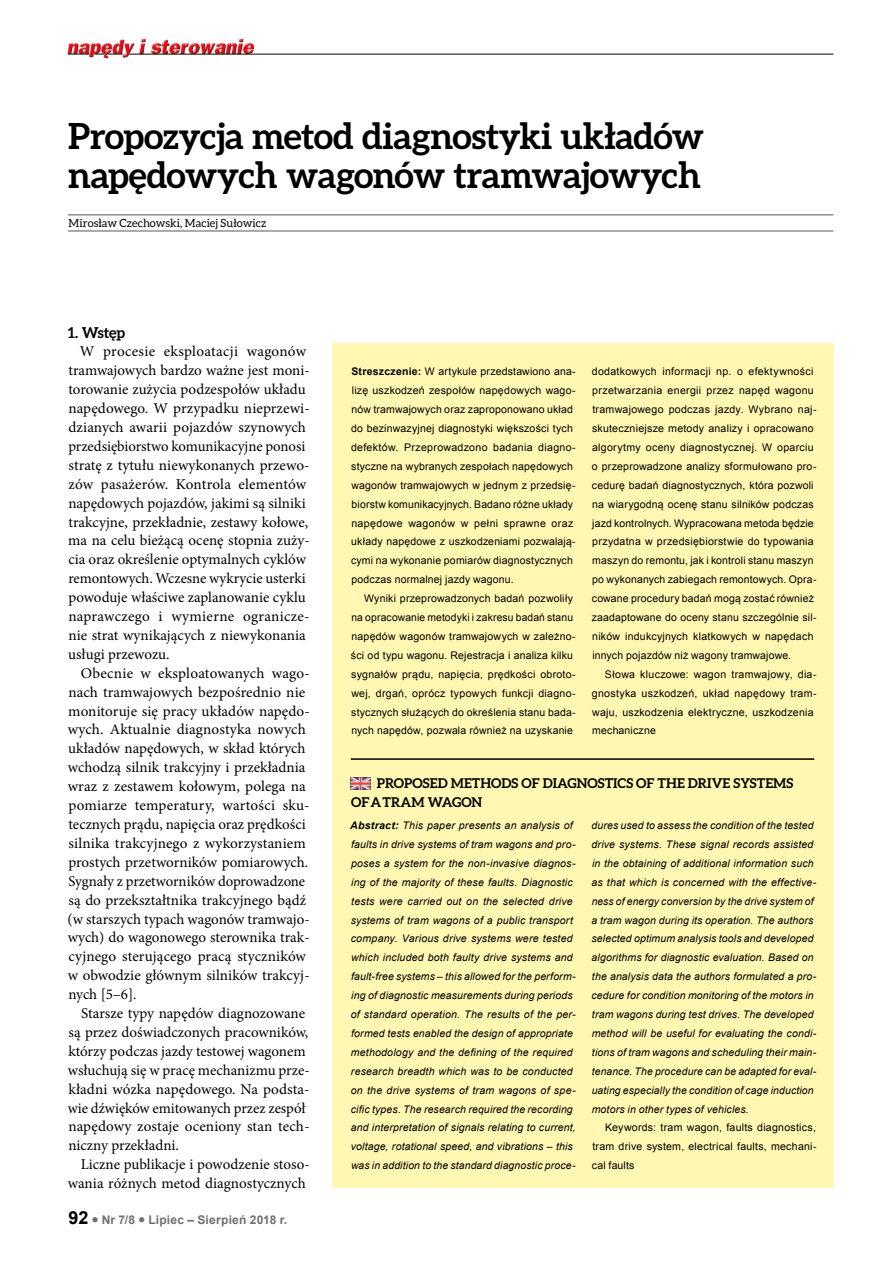
<style>
.page{position:relative;width:893px;height:1263px;background:#fff}
.page>*{position:absolute;margin:0;border:0;box-sizing:border-box;transform-origin:0 0}
.t1{font:700 36px/39px "Aleo";letter-spacing:-.01em;color:#000}
.t2{font:15px/18.9px "Minion Pro";letter-spacing:.005em;color:#000}
.t3{font:700 15px "Aleo";letter-spacing:-.015em;color:#000}
.t4{font:700 13.5px/18.9px "Aleo";letter-spacing:.005em;color:#000}
.t5{font:700 12px "Arial";letter-spacing:.02em;color:#706f6f}
.t6{font:11.25px "Aleo";letter-spacing:.005em;color:#000}
.t7{font:10.5px/18.9px "Arial";letter-spacing:.02em;color:#000}
.t8{font:italic 10.5px/18.9px "Arial";letter-spacing:.015em;color:#000}
.s1{font-size:18px;color:#000}
.s2{font-weight:700}
</style>
<div class="page">
<img style="left:67px;top:38px;width:190px;height:21px">
<hr style="left:129px;top:54px;width:704px;height:1px;background:#000">
<svg style="left:68px;top:54px;width:55px;height:1px"></svg>
<hr style="left:68px;top:215px;width:765px;height:1px;background:#575756">
<hr style="left:68px;top:231px;width:765px;height:1px;background:#575756">
<div style="left:332px;top:343px;width:501px;height:845px;background:#fff7b2"></div>
<hr style="left:351px;top:758px;width:463px;height:2px;background:#000">
<img style="left:351px;top:777px;width:19px;height:12px">
<h1 class="t1" style="left:68px;top:115px;width:638px">Propozycja metod diagnostyki układów napędowych wagonów tramwajowych</h1>
<p class="t6" style="left:69px;top:216px;width:199px">Mirosław Czechowski, Maciej Sułowicz</p>
<h2 class="t3" style="left:68px;top:323px;width:59px">1. Wstęp</h2>
<p class="t2" style="left:68px;top:342px;width:243px;text-indent:12px">W procesie eksploatacji wagonów tramwajowych bardzo ważne jest moni&shy;torowanie zużycia podzespołów układu napędowego. W przypadku nieprzewi&shy;dzianych awarii pojazdów szynowych przedsiębiorstwo komunikacyjne ponosi stratę z tytułu niewykonanych przewo&shy;zów pasażerów. Kontrola elementów napędowych pojazdów, jakimi są silniki trakcyjne, przekładnie, zestawy kołowe, ma na celu bieżącą ocenę stopnia zuży&shy;cia oraz określenie optymalnych cyklów remontowych. Wczesne wykrycie usterki powoduje właściwe zaplanowanie cyklu naprawczego i wymierne ogranicze&shy;nie strat wynikających z niewykonania usługi przewozu.</p>
<p class="t2" style="left:68px;top:664px;width:244px;text-indent:13px">Obecnie w eksploatowanych wago&shy;nach tramwajowych bezpośrednio nie monitoruje się pracy układów napędo&shy;wych. Aktualnie diagnostyka nowych układów napędowych, w skład których wchodzą silnik trakcyjny i przekładnia wraz z zestawem kołowym, polega na pomiarze temperatury, wartości sku&shy;tecznych prądu, napięcia oraz prędkości silnika trakcyjnego z wykorzystaniem prostych przetworników pomiarowych.<br>Sygnały z przetworników doprowadzone są do przekształtnika trakcyjnego bądź (w starszych typach wagonów tramwajo&shy;wych) do wagonowego sterownika trak&shy;cyjnego sterującego pracą styczników w obwodzie głównym silników trakcyj&shy;nych [5–6].</p>
<p class="t2" style="left:68px;top:1004px;width:243px;text-indent:13px">Starsze typy napędów diagnozowane są przez doświadczonych pracowników, którzy podczas jazdy testowej wagonem wsłuchują się w pracę mechanizmu prze&shy;kładni wózka napędowego. Na podsta&shy;wie dźwięków emitowanych przez zespół napędowy zostaje oceniony stan tech&shy;niczny przekładni.</p>
<h2 class="t2" style="left:68px;top:1155px;width:243px;text-align:right">Liczne publikacje i powodzenie stoso&shy;wania różnych metod diagnostycznych</h2>
<p class="t5" style="left:68px;top:1212px;width:220px"><span class="s1">92</span> ● Nr 7/8 ● Lipiec – Sierpień 2018 r.</p>
<p class="t7" style="left:351px;top:362px;width:226px"><span class="s2">Streszczenie:</span> W artykule przedstawiono ana&shy;lizę uszkodzeń zespołów napędowych wago&shy;nów tramwajowych oraz zaproponowano układ do bezinwazyjnej diagnostyki większości tych defektów. Przeprowadzono badania diagno&shy;styczne na wybranych zespołach napędowych wagonów tramwajowych w jednym z przedsię&shy;biorstw komunikacyjnych. Badano różne układy napędowe wagonów w pełni sprawne oraz układy napędowe z uszkodzeniami pozwalają&shy;cymi na wykonanie pomiarów diagnostycznych podczas normalnej jazdy wagonu.</p>
<p class="t7" style="left:351px;top:589px;width:226px;text-indent:13px">Wyniki przeprowadzonych badań pozwoliły na opracowanie metodyki i zakresu badań stanu napędów wagonów tramwajowych w zależno&shy;ści od typu wagonu. Rejestracja i analiza kilku sygnałów prądu, napięcia, prędkości obroto&shy;wej, drgań, oprócz typowych funkcji diagno&shy;stycznych służących do określenia stanu bada&shy;nych napędów, pozwala również na uzyskanie</p>
<p class="t7" style="left:592px;top:362px;width:226px">dodatkowych informacji np. o efektywności przetwarzania energii przez napęd wagonu tramwajowego podczas jazdy. Wybrano naj&shy;skuteczniejsze metody analizy i opracowano algorytmy oceny diagnostycznej. W oparciu o przeprowadzone analizy sformułowano pro&shy;cedurę badań diagnostycznych, która pozwoli na wiarygodną ocenę stanu silników podczas jazd kontrolnych. Wypracowana metoda będzie przydatna w przedsiębiorstwie do typowania maszyn do remontu, jak i kontroli stanu maszyn po wykonanych zabiegach remontowych. Opra&shy;cowane procedury badań mogą zostać również zaadaptowane do oceny stanu szczególnie sil&shy;ników indukcyjnych klatkowych w napędach innych pojazdów niż wagony tramwajowe.</p>
<p class="t7" style="left:592px;top:665px;width:226px;text-indent:13px">Słowa kluczowe: wagon tramwajowy, dia&shy;gnostyka uszkodzeń, układ napędowy tram&shy;waju, uszkodzenia elektryczne, uszkodzenia mechaniczne</p>
<p class="t4" style="left:351px;top:774px;width:444px;text-indent:26px">PROPOSED METHODS OF DIAGNOSTICS OF THE DRIVE SYSTEMS<br>OF A TRAM WAGON</p>
<p class="t8" style="left:350px;top:816px;width:227px"><span class="s2">Abstract:</span> This paper presents an analysis of faults in drive systems of tram wagons and pro&shy;poses a system for the non-invasive diagnos&shy;ing of the majority of these faults. Diagnostic tests were carried out on the selected drive systems of tram wagons of a public transport company. Various drive systems were tested which included both faulty drive systems and fault-free systems – this allowed for the perform&shy;ing of diagnostic measurements during periods of standard operation. The results of the per&shy;formed tests enabled the design of appropriate methodology and the defining of the required research breadth which was to be conducted on the drive systems of tram wagons of spe&shy;cific types. The research required the recording and interpretation of signals relating to current, voltage, rotational speed, and vibrations – this was in addition to the standard diagnostic proce-</p>
<p class="t8" style="left:591px;top:816px;width:226px">dures used to assess the condition of the tested drive systems. These signal records assisted in the obtaining of additional information such as that which is concerned with the effective&shy;ness of energy conversion by the drive system of a tram wagon during its operation. The authors selected optimum analysis tools and developed algorithms for diagnostic evaluation. Based on the analysis data the authors formulated a pro&shy;cedure for condition monitoring of the motors in tram wagons during test drives. The developed method will be useful for evaluating the condi&shy;tions of tram wagons and scheduling their main&shy;tenance. The procedure can be adapted for eval&shy;uating especially the condition of cage induction motors in other types of vehicles.</p>
<p class="t7" style="left:592px;top:1118px;width:226px;text-align:justify;text-indent:13px">Keywords: tram wagon, faults diagnostics, tram drive system, electrical faults, mechani&shy;cal faults</p>
</div>
